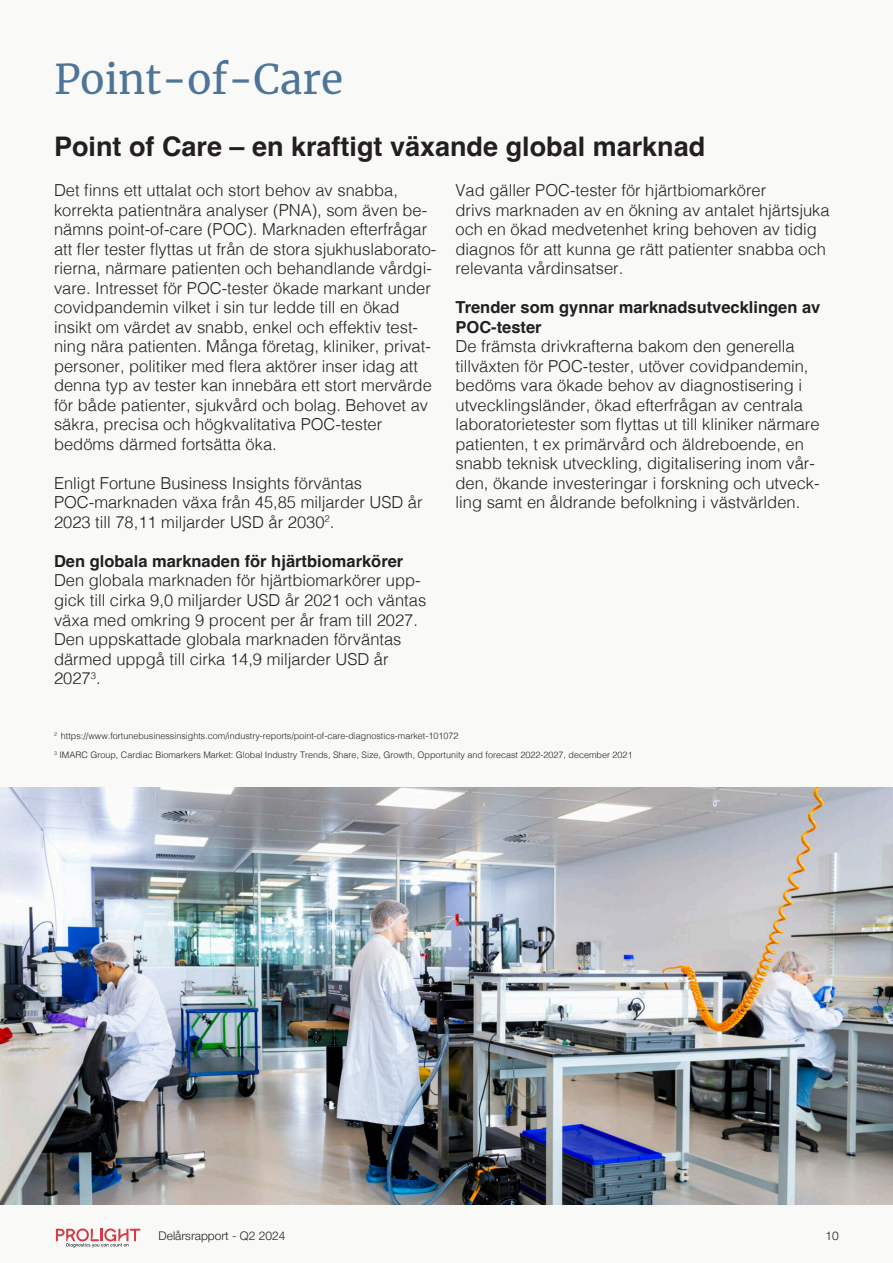
<style>
.page{position:relative;width:893px;height:1263px;background:#f9faf8}
.page>*{position:absolute;margin:0;border:0;box-sizing:border-box;transform-origin:0 0}
.t1{font:40.5px "Merriweather";color:#4e7597}
.t2{font:700 27px "Helvetica";color:#231f20}
.Bröd{font:300 16.5px/19.5px "Helvetica";color:#231f20}
.Bröd-2{font:700 16.5px/19.5px "Helvetica";color:#231f20}
.t3{font:300 12px "Helvetica Neue";color:#231f20}
.Lato_Siffror_högerjusterat{font:300 9px "Helvetica";color:#231f20}
</style>
<div class="page">
<svg style="left:56px;top:1228px;width:84px;height:19px"></svg>
<img style="left:0;top:787px;width:893px;height:417px">
<p class="t1" style="left:54px;top:51px;width:291px">Point-of-Care</p>
<p class="t2" style="left:54px;top:125px;width:653px">Point of Care – en kraftigt växande global marknad</p>
<p class="Bröd" style="left:54px;top:180px;width:345px">Det finns ett uttalat och stort behov av snabba,</p>
<p class="Bröd" style="left:54px;top:199px;width:375px">korrekta patientnära analyser (PNA), som även be&shy;nämns point-of-care (POC). Marknaden efterfrågar</p>
<p class="Bröd" style="left:54px;top:238px;width:384px">att fler tester flyttas ut från de stora sjukhuslaborato&shy;rierna, närmare patienten och behandlande vårdgi&shy;vare. Intresset för POC-tester ökade markant under</p>
<p class="Bröd" style="left:54px;top:297px;width:347px">covidpandemin vilket i sin tur ledde till en ökad</p>
<p class="Bröd" style="left:54px;top:316px;width:378px">insikt om värdet av snabb, enkel och effektiv test&shy;ning nära patienten. Många företag, kliniker, privat&shy;personer, politiker med flera aktörer inser idag att</p>
<p class="Bröd" style="left:54px;top:375px;width:379px">denna typ av tester kan innebära ett stort mervärde</p>
<p class="Bröd" style="left:54px;top:394px;width:376px">för både patienter, sjukvård och bolag. Behovet av</p>
<p class="Bröd" style="left:54px;top:414px;width:330px">säkra, precisa och högkvalitativa POC-tester</p>
<p class="Bröd" style="left:54px;top:433px;width:224px">bedöms därmed fortsätta öka.</p>
<p class="Bröd" style="left:54px;top:472px;width:310px">Enligt Fortune Business Insights förväntas</p>
<p class="Bröd" style="left:54px;top:492px;width:370px">POC-marknaden växa från 45,85 miljarder USD år</p>
<p class="Bröd" style="left:54px;top:511px;width:282px">2023 till 78,11 miljarder USD år 2030<sup>2</sup>.</p>
<p class="Bröd-2" style="left:54px;top:552px;width:351px">Den globala marknaden för hjärtbiomarkörer</p>
<p class="Bröd" style="left:54px;top:570px;width:374px">Den globala marknaden för hjärtbiomarkörer upp&shy;gick till cirka 9,0 miljarder USD år 2021 och väntas</p>
<p class="Bröd" style="left:54px;top:609px;width:366px">växa med omkring 9 procent per år fram till 2027.</p>
<p class="Bröd" style="left:54px;top:628px;width:349px">Den uppskattade globala marknaden förväntas</p>
<p class="Bröd" style="left:54px;top:648px;width:336px">därmed uppgå till cirka 14,9 miljarder USD år</p>
<p class="Bröd" style="left:54px;top:667px;width:48px">2027<sup>3</sup>.</p>
<p class="Bröd" style="left:455px;top:180px;width:312px">Vad gäller POC-tester för hjärtbiomarkörer</p>
<p class="Bröd" style="left:455px;top:199px;width:376px">drivs marknaden av en ökning av antalet hjärtsjuka</p>
<p class="Bröd" style="left:455px;top:219px;width:363px">och en ökad medvetenhet kring behoven av tidig</p>
<p class="Bröd" style="left:455px;top:238px;width:372px">diagnos för att kunna ge rätt patienter snabba och</p>
<p class="Bröd" style="left:455px;top:258px;width:169px">relevanta vårdinsatser.</p>
<p class="Bröd-2" style="left:455px;top:298px;width:366px">Trender som gynnar marknadsutvecklingen av<br>POC-tester</p>
<p class="Bröd" style="left:455px;top:336px;width:366px">De främsta drivkrafterna bakom den generella tillväxten för POC-tester, utöver covidpandemin, bedöms vara ökade behov av diagnostisering i utvecklingsländer, ökad efterfrågan av centrala laboratorietester som flyttas ut till kliniker närmare patienten, t ex primärvård och äldreboende, en snabb teknisk utveckling, digitalisering inom vår&shy;den, ökande investeringar i forskning och utveck&shy;ling samt en åldrande befolkning i västvärlden.</p>
<p class="Lato_Siffror_högerjusterat" style="left:54px;top:728px;width:406px"><sup>2</sup> https://www.fortunebusinessinsights.com/industry-reports/point-of-care-diagnostics-market-101072</p>
<p class="Lato_Siffror_högerjusterat" style="left:54px;top:747px;width:580px"><sup>3</sup> IMARC Group, Cardiac Biomarkers Market: Global Industry Trends, Share, Size, Growth, Opportunity and forecast 2022-2027, december 2021</p>
<p class="t3" style="left:159px;top:1225px;width:128px">Delårsrapport - Q2 2024</p>
<p class="t3" style="left:826px;top:1225px;width:15px">10</p>
</div>
